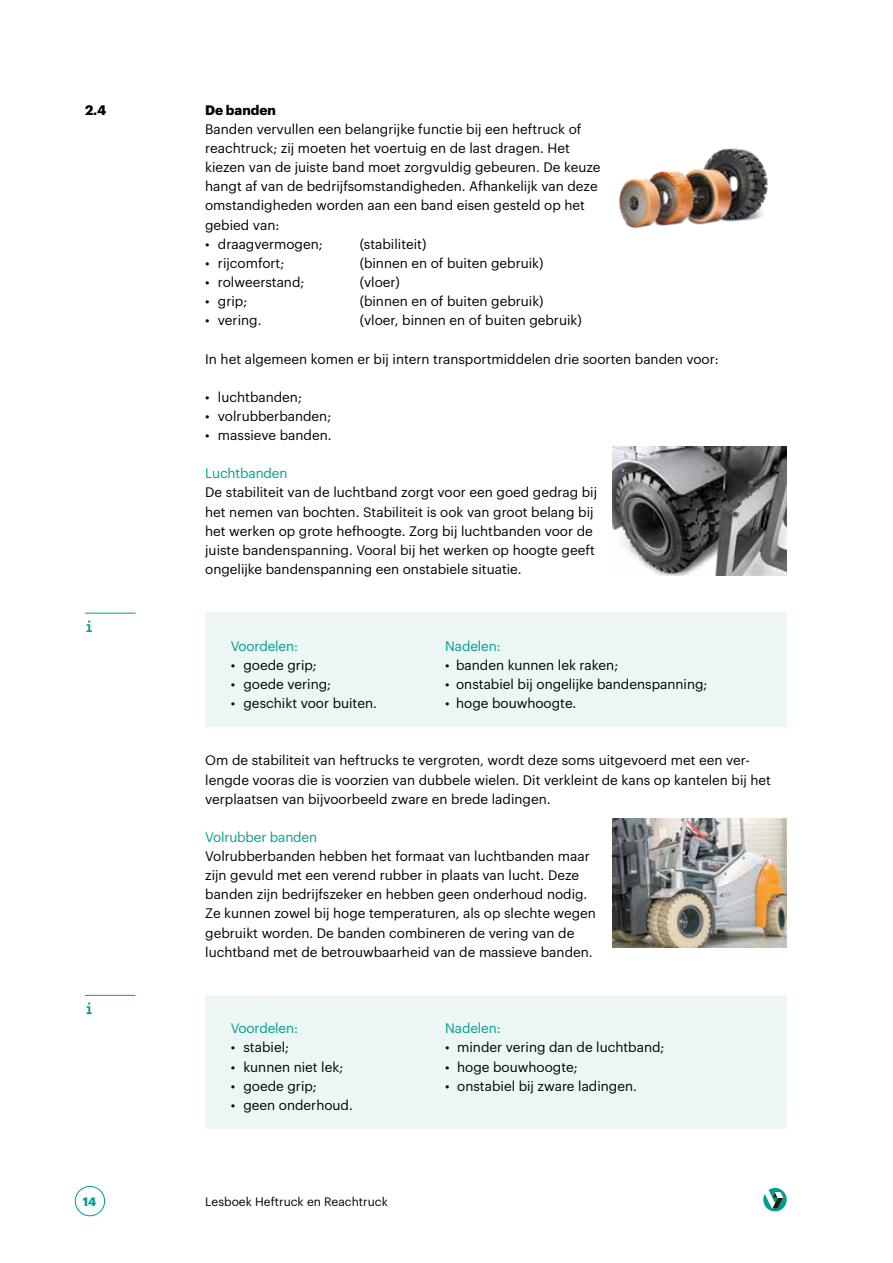
<style>
.page{position:relative;width:893px;height:1263px;background:#fff}
.page>*{position:absolute;margin:0;border:0;box-sizing:border-box;transform-origin:0 0}
.t1{font:700 16.5px "Inconsolata";color:#009e8f}
.t2{font:13.5px/19.2px "Graphik";color:#000}
.t3{font:13.5px "Graphik";letter-spacing:-.01em;color:#009e8f}
.t4{font:700 13.5px "Graphik";color:#000}
.t5{font:12px "Graphik";color:#000}
.t6{font:700 12px "Graphik";color:#009e8f}
</style>
<div class="page">
<div style="left:75px;top:1186px;width:30px;height:30px;border:1px solid #009e8f;border-radius:50%"></div>
<svg style="left:763px;top:1188px;width:24px;height:23px"></svg>
<div style="left:205px;top:612px;width:582px;height:115px;background:#ecf6f5"></div>
<div style="left:205px;top:995px;width:582px;height:134px;background:#ecf6f5"></div>
<hr style="left:85px;top:613px;width:51px;height:1px;background:#009e8f">
<hr style="left:85px;top:995px;width:51px;height:1px;background:#009e8f">
<img style="left:619px;top:148px;width:149px;height:81px">
<img style="left:612px;top:446px;width:175px;height:129px">
<img style="left:612px;top:819px;width:175px;height:128px">
<p class="t4" style="left:85px;top:99px;width:23px">2.4</p>
<p class="t1" style="left:85px;top:615px;width:10px">i</p>
<p class="t1" style="left:85px;top:998px;width:10px">i</p>
<p class="t4" style="left:205px;top:99px;width:72px">De banden</p>
<p class="t2" style="left:205px;top:118px;width:397px">Banden vervullen een belangrijke functie bij een heftruck of reachtruck; zij moeten het voertuig en de last dragen. Het kiezen van de juiste band moet zorgvuldig gebeuren. De keuze hangt af van de bedrijfsomstandigheden. Afhankelijk van deze omstandigheden worden aan een band eisen gesteld op het gebied van:</p>
<p class="t2" style="left:205px;top:233px;width:119px">• draagvermogen;</p>
<p class="t2" style="left:360px;top:233px;width:68px">(stabiliteit)</p>
<p class="t2" style="left:205px;top:252px;width:81px">• rijcomfort;</p>
<p class="t2" style="left:360px;top:252px;width:185px">(binnen en of buiten gebruik)</p>
<p class="t2" style="left:205px;top:271px;width:101px">• rolweerstand;</p>
<p class="t2" style="left:360px;top:271px;width:42px">(vloer)</p>
<p class="t2" style="left:205px;top:290px;width:44px">• grip;</p>
<p class="t2" style="left:360px;top:290px;width:185px">(binnen en of buiten gebruik)</p>
<p class="t2" style="left:205px;top:310px;width:58px">• vering.</p>
<p class="t2" style="left:360px;top:310px;width:224px">(vloer, binnen en of buiten gebruik)</p>
<p class="t2" style="left:205px;top:348px;width:515px">In het algemeen komen er bij intern transportmiddelen drie soorten banden voor:</p>
<p class="t2" style="left:205px;top:386px;width:98px">• luchtbanden;</p>
<p class="t2" style="left:205px;top:405px;width:128px">• volrubberbanden;</p>
<p class="t2" style="left:205px;top:424px;width:128px">• massieve banden.</p>
<p class="t3" style="left:205px;top:463px;width:84px">Luchtbanden</p>
<p class="t2" style="left:205px;top:482px;width:393px">De stabiliteit van de luchtband zorgt voor een goed gedrag bij het nemen van bochten. Stabiliteit is ook van groot belang bij het werken op grote hefhoogte. Zorg bij luchtbanden voor de juiste bandenspanning. Vooral bij het werken op hoogte geeft ongelijke bandenspanning een onstabiele situatie.</p>
<p class="t3" style="left:231px;top:635px;width:69px">Voordelen:</p>
<p class="t3" style="left:445px;top:635px;width:57px">Nadelen:</p>
<p class="t2" style="left:231px;top:654px;width:88px">• goede grip;</p>
<p class="t2" style="left:445px;top:654px;width:175px">• banden kunnen lek raken;</p>
<p class="t2" style="left:231px;top:673px;width:102px">• goede vering;</p>
<p class="t2" style="left:445px;top:673px;width:264px">• onstabiel bij ongelijke bandenspanning;</p>
<p class="t2" style="left:231px;top:692px;width:148px">• geschikt voor buiten.</p>
<p class="t2" style="left:445px;top:692px;width:133px">• hoge bouwhoogte.</p>
<p class="t2" style="left:205px;top:750px;width:567px">Om de stabiliteit van heftrucks te vergroten, wordt deze soms uitgevoerd met een ver&shy;lengde vooras die is voorzien van dubbele wielen. Dit verkleint de kans op kantelen bij het verplaatsen van bijvoorbeeld zware en brede ladingen.</p>
<p class="t3" style="left:205px;top:827px;width:113px">Volrubber banden</p>
<p class="t2" style="left:205px;top:845px;width:392px">Volrubberbanden hebben het formaat van luchtbanden maar zijn gevuld met een verend rubber in plaats van lucht. Deze banden zijn bedrijfszeker en hebben geen onderhoud nodig.<br>Ze kunnen zowel bij hoge temperaturen, als op slechte wegen gebruikt worden. De banden combineren de vering van de luchtband met de betrouwbaarheid van de massieve banden.</p>
<p class="t3" style="left:231px;top:1018px;width:69px">Voordelen:</p>
<p class="t3" style="left:445px;top:1018px;width:57px">Nadelen:</p>
<p class="t2" style="left:231px;top:1037px;width:60px">• stabiel;</p>
<p class="t2" style="left:445px;top:1037px;width:221px">• minder vering dan de luchtband;</p>
<p class="t2" style="left:231px;top:1056px;width:114px">• kunnen niet lek;</p>
<p class="t2" style="left:445px;top:1056px;width:134px">• hoge bouwhoogte;</p>
<p class="t2" style="left:231px;top:1075px;width:88px">• goede grip;</p>
<p class="t2" style="left:445px;top:1075px;width:193px">• onstabiel bij zware ladingen.</p>
<p class="t2" style="left:231px;top:1094px;width:124px">• geen onderhoud.</p>
<p class="t6" style="left:83px;top:1192px;width:15px">14</p>
<p class="t5" style="left:205px;top:1192px;width:184px">Lesboek Heftruck en Reachtruck</p>
</div>
